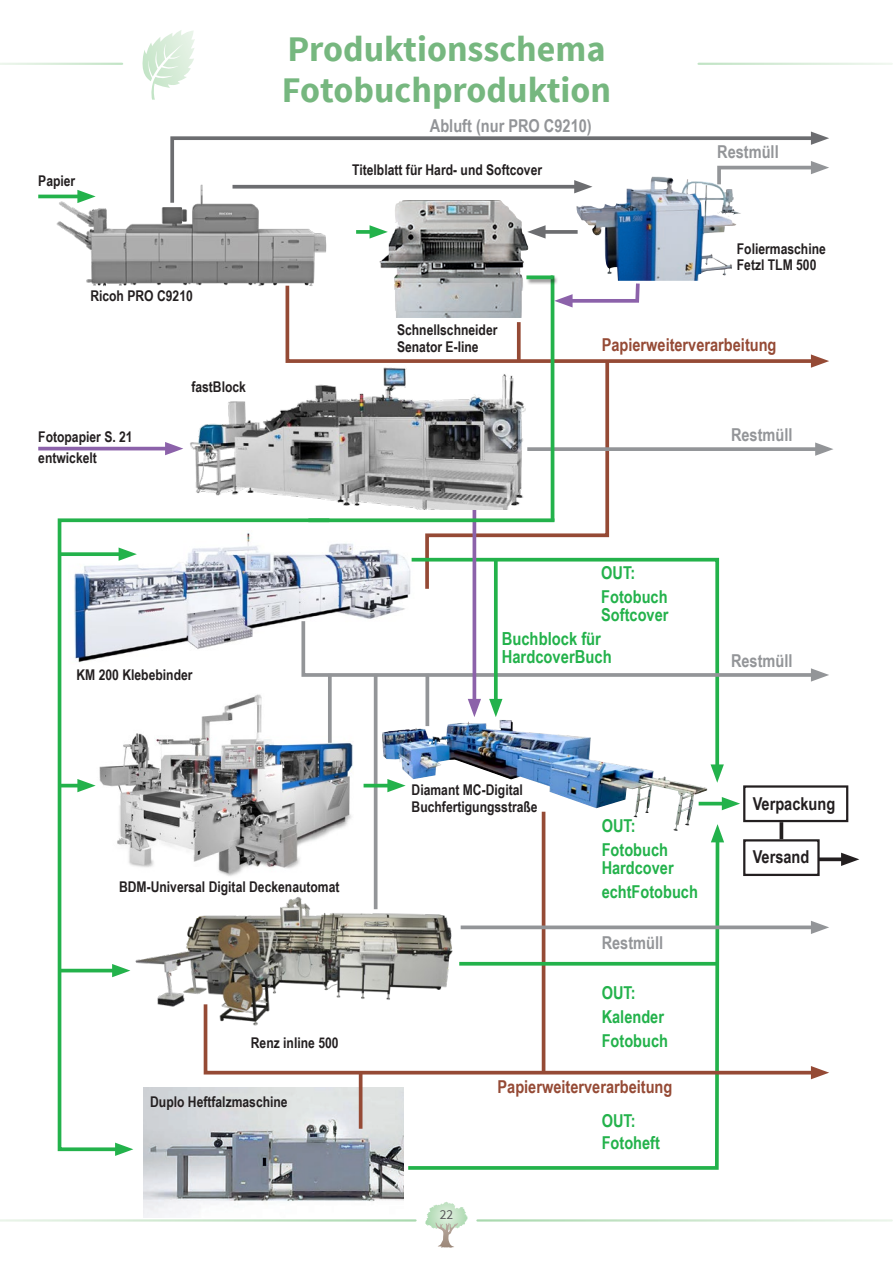
<style>
.page{position:relative;width:893px;height:1263px;background:#fff}
.page>*{position:absolute;margin:0;border:0;box-sizing:border-box;transform-origin:0 0}
.t1{font:700 36px/40.5px "Source Sans Pro";color:#76b77f}
.t2{font:700 18px/18px "Arial Narrow";color:#23b24b}
.Überschrift_1{font:700 17.7px/17.7px "Arial Narrow";color:#23b24b}
.Überschrift_1-2{font:700 17.7px "Arial Narrow";color:#939598}
.Überschrift_1-3{font:700 17.7px "Arial Narrow";color:#954a35}
.Überschrift_1-4{font:700 17.7px "Arial Narrow";color:#231f20}
.Überschrift_1-5{font:700 14.85px "Arial Narrow";color:#231f20}
.t3{font:13.5px "Source Sans Pro";color:#57585a}
</style>
<div class="page">
<svg style="left:446px;top:1202px;width:19px;height:10px"></svg>
<svg style="left:435px;top:1222px;width:23px;height:26px"></svg>
<svg style="left:142px;top:30px;width:53px;height:70px"></svg>
<img style="left:382px;top:729px;width:325px;height:102px">
<img style="left:333px;top:592px;width:75px;height:25px">
<img style="left:333px;top:694px;width:41px;height:172px">
<img style="left:38px;top:189px;width:289px;height:97px">
<hr style="left:542px;top:812px;width:3px;height:260px;background:#954a35">
<img style="left:333px;top:866px;width:71px;height:134px">
<img style="left:379px;top:206px;width:150px;height:74px">
<img style="left:576px;top:206px;width:165px;height:74px">
<img style="left:143px;top:1087px;width:261px;height:131px">
<svg style="left:356px;top:230px;width:14px;height:4px"></svg>
<svg style="left:370px;top:225px;width:18px;height:14px"></svg>
<svg style="left:57px;top:518px;width:276px;height:635px"></svg>
<svg style="left:115px;top:1142px;width:18px;height:14px"></svg>
<hr style="left:60px;top:969px;width:59px;height:3px;background:#23b24b">
<svg style="left:112px;top:964px;width:18px;height:13px"></svg>
<svg style="left:60px;top:552px;width:59px;height:4px"></svg>
<svg style="left:119px;top:547px;width:18px;height:14px"></svg>
<hr style="left:359px;top:1072px;width:3px;height:57px;background:#954a35">
<hr style="left:60px;top:784px;width:24px;height:3px;background:#23b24b">
<svg style="left:77px;top:779px;width:19px;height:13px"></svg>
<svg style="left:546px;top:230px;width:32px;height:4px"></svg>
<svg style="left:527px;top:225px;width:19px;height:14px"></svg>
<hr style="left:699px;top:802px;width:30px;height:3px;background:#23b24b">
<svg style="left:722px;top:797px;width:18px;height:13px"></svg>
<svg style="left:404px;top:832px;width:317px;height:338px"></svg>
<svg style="left:711px;top:824px;width:13px;height:18px"></svg>
<svg style="left:202px;top:1001px;width:609px;height:75px"></svg>
<svg style="left:811px;top:1066px;width:18px;height:13px"></svg>
<svg style="left:461px;top:925px;width:350px;height:4px"></svg>
<svg style="left:811px;top:921px;width:18px;height:13px"></svg>
<svg style="left:822px;top:165px;width:7px;height:5px"></svg>
<svg style="left:169px;top:134px;width:653px;height:72px"></svg>
<svg style="left:811px;top:132px;width:18px;height:13px"></svg>
<hr style="left:38px;top:195px;width:46px;height:3px;background:#23b24b">
<svg style="left:77px;top:190px;width:19px;height:13px"></svg>
<hr style="left:38px;top:447px;width:134px;height:3px;background:#8c62aa">
<hr style="left:374px;top:674px;width:3px;height:235px;background:#939598">
<svg style="left:328px;top:682px;width:4px;height:61px"></svg>
<img style="left:408px;top:592px;width:312px;height:183px">
<svg style="left:711px;top:764px;width:13px;height:19px"></svg>
<svg style="left:820px;top:857px;width:21px;height:4px"></svg>
<svg style="left:841px;top:853px;width:18px;height:13px"></svg>
<svg style="left:779px;top:822px;width:4px;height:17px"></svg>
<div style="left:743px;top:785px;width:105px;height:37px;border:2px solid #231f20"></div>
<div style="left:743px;top:839px;width:77px;height:37px;border:2px solid #231f20"></div>
<svg style="left:300px;top:617px;width:529px;height:65px"></svg>
<hr style="left:364px;top:784px;width:30px;height:3px;background:#23b24b">
<svg style="left:387px;top:779px;width:19px;height:13px"></svg>
<svg style="left:494px;top:592px;width:4px;height:107px"></svg>
<svg style="left:489px;top:699px;width:13px;height:18px"></svg>
<hr style="left:473px;top:508px;width:3px;height:198px;background:#8c62aa">
<svg style="left:468px;top:699px;width:13px;height:18px"></svg>
<svg style="left:284px;top:280px;width:549px;height:312px"></svg>
<hr style="left:551px;top:275px;width:3px;height:246px;background:#23b24b">
<div style="left:526px;top:275px;width:33px;height:10px;background:#231f20;opacity:.5"></div>
<svg style="left:526px;top:275px;width:27px;height:4px"></svg>
<svg style="left:308px;top:518px;width:246px;height:4px"></svg>
<img style="left:162px;top:362px;width:405px;height:147px">
<p class="t1" style="left:282px;top:30px;width:331px">Produktionsschema<br>Fotobuchproduktion</p>
<p class="Überschrift_1-5" style="left:38px;top:170px;width:39px">Papier</p>
<p class="Überschrift_1-5" style="left:90px;top:284px;width:104px">Ricoh PRO C9210</p>
<p class="Überschrift_1-5" style="left:191px;top:376px;width:56px">fastBlock</p>
<p class="Überschrift_1-5" style="left:38px;top:426px;width:96px">Fotopapier S. 21</p>
<p class="Überschrift_1-5" style="left:38px;top:446px;width:60px">entwickelt</p>
<p class="Überschrift_1-5" style="left:77px;top:664px;width:117px">KM 200 Klebebinder</p>
<p class="Überschrift_1-2" style="left:430px;top:112px;width:163px">Abluft (nur PRO C9210)</p>
<p class="Überschrift_1-5" style="left:352px;top:158px;width:191px">Titelblatt für Hard- und Softcover</p>
<p class="Überschrift_1-2" style="left:717px;top:139px;width:63px">Restmüll</p>
<p class="Überschrift_1-5" style="left:397px;top:319px;width:102px">Schnellschneider</p>
<p class="Überschrift_1-5" style="left:397px;top:335px;width:83px">Senator E-line</p>
<p class="Überschrift_1-5" style="left:737px;top:237px;width:91px">Foliermaschine</p>
<p class="Überschrift_1-5" style="left:737px;top:253px;width:81px">Fetzl TLM 500</p>
<p class="Überschrift_1-3" style="left:602px;top:331px;width:176px">Papierweiterverarbeitung</p>
<p class="Überschrift_1-2" style="left:731px;top:421px;width:63px">Restmüll</p>
<p class="Überschrift_1" style="left:601px;top:563px;width:35px">OUT:</p>
<p class="Überschrift_1" style="left:601px;top:587px;width:68px">Fotobuch</p>
<p class="Überschrift_1" style="left:601px;top:605px;width:69px">Softcover</p>
<p class="t2" style="left:502px;top:629px;width:111px">Buchblock für<br>HardcoverBuch</p>
<p class="Überschrift_1-2" style="left:731px;top:648px;width:63px">Restmüll</p>
<p class="Überschrift_1-5" style="left:119px;top:876px;width:222px">BDM-Universal Digital Deckenautomat</p>
<p class="Überschrift_1-5" style="left:251px;top:1031px;width:89px">Renz inline 500</p>
<p class="Überschrift_1-5" style="left:150px;top:1090px;width:139px">Duplo Heftfalzmaschine</p>
<p class="Überschrift_1-5" style="left:412px;top:779px;width:113px">Diamant MC-Digital</p>
<p class="Überschrift_1-5" style="left:412px;top:795px;width:128px">Buchfertigungsstraße</p>
<p class="Überschrift_1" style="left:602px;top:816px;width:35px">OUT:</p>
<p class="Überschrift_1" style="left:602px;top:840px;width:74px">Fotobuch<br>Hardcover</p>
<p class="Überschrift_1" style="left:602px;top:882px;width:98px">echtFotobuch</p>
<p class="Überschrift_1-2" style="left:602px;top:929px;width:63px">Restmüll</p>
<p class="Überschrift_1" style="left:602px;top:983px;width:35px">OUT:</p>
<p class="Überschrift_1" style="left:602px;top:1007px;width:64px">Kalender</p>
<p class="Überschrift_1" style="left:602px;top:1031px;width:68px">Fotobuch</p>
<p class="Überschrift_1-3" style="left:497px;top:1073px;width:176px">Papierweiterverarbeitung</p>
<p class="t3" style="left:440px;top:1206px;width:15px">22</p>
<p class="Überschrift_1" style="left:602px;top:1111px;width:35px">OUT:</p>
<p class="Überschrift_1" style="left:602px;top:1133px;width:60px">Fotoheft</p>
<p class="Überschrift_1-4" style="left:753px;top:790px;width:84px">Verpackung</p>
<p class="Überschrift_1-4" style="left:753px;top:844px;width:58px">Versand</p>
</div>
